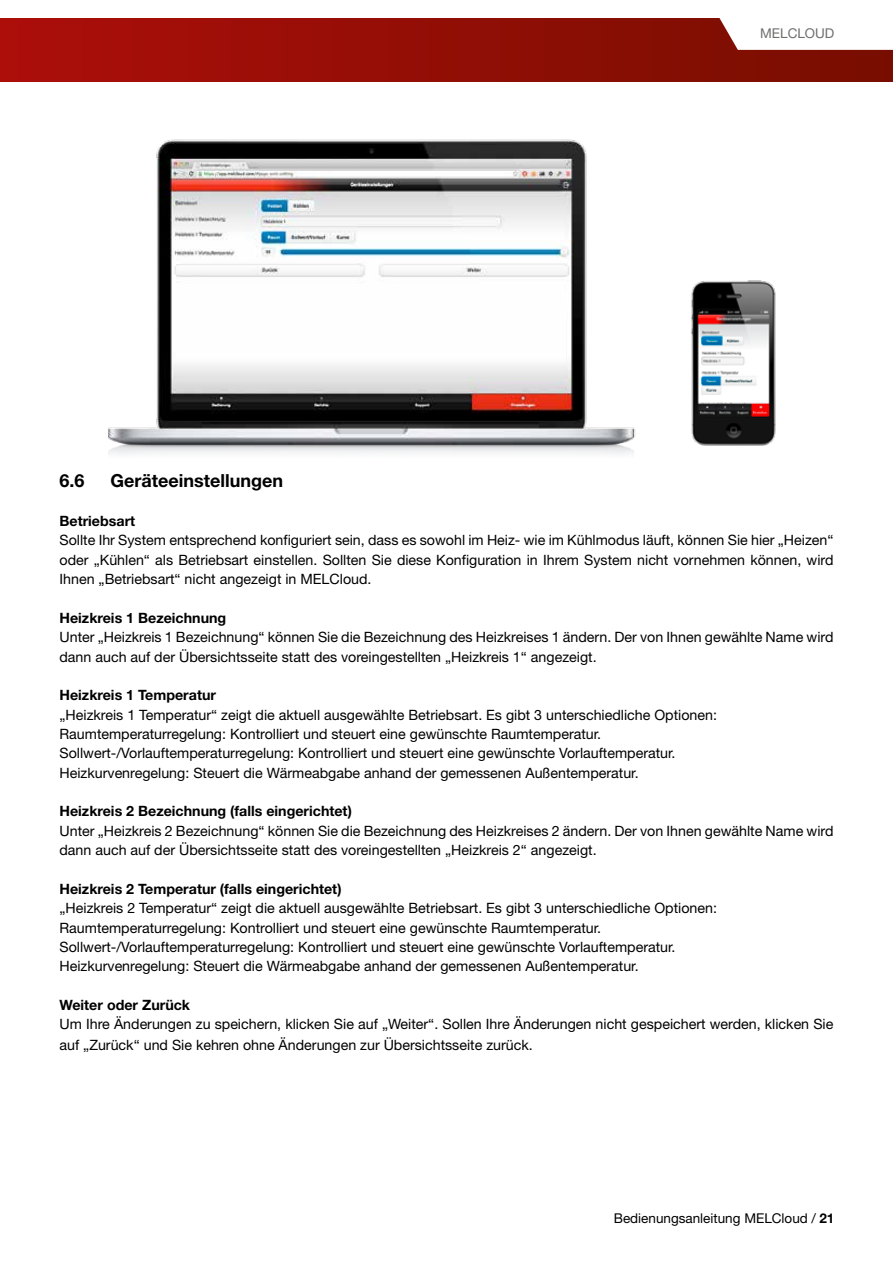
<style>
.page{position:relative;width:893px;height:1263px;background:#fff}
.page>*{position:absolute;margin:0;border:0;box-sizing:border-box;transform-origin:0 0}
.t1{font:700 18px "Helvetica Neue LT Pro";color:#000}
.t2{font:14.25px/19.4px "Helvetica Neue LT Pro";color:#000}
.t3{font:700 14.25px "Helvetica Neue LT Pro";color:#000}
.t4{font:13.5px "Helvetica Neue LT Pro";color:#000}
.t5{font:13.5px "Helvetica Neue LT Pro";color:#6f6f6e}
.s1{font-weight:700}
</style>
<div class="page">
<div style="left:0;top:18px;width:893px;height:63px;background:linear-gradient(to right,#ac0e0b,#770e00)"></div>
<svg style="left:718px;top:18px;width:175px;height:32px"></svg>
<img style="left:108px;top:139px;width:528px;height:315px">
<img style="left:691px;top:280px;width:85px;height:165px">
<p class="t5" style="left:760px;top:25px;width:76px">MELCLOUD</p>
<p class="t1" style="left:60px;top:470px;width:27px">6.6</p>
<p class="t1" style="left:111px;top:470px;width:174px">Geräteeinstellungen</p>
<p class="t3" style="left:60px;top:512px;width:77px">Betriebsart</p>
<p class="t2" style="left:60px;top:530px;width:775px;text-align:justify">Sollte Ihr System entsprechend konfiguriert sein, dass es sowohl im Heiz- wie im Kühlmodus läuft, können Sie hier „Heizen“ oder „Kühlen“ als Betriebsart einstellen. Sollten Sie diese Konfiguration in Ihrem System nicht vornehmen können, wird Ihnen „Betriebsart“ nicht angezeigt in MELCloud.</p>
<p class="t3" style="left:60px;top:609px;width:168px">Heizkreis 1 Bezeichnung</p>
<p class="t2" style="left:60px;top:627px;width:775px">Unter „Heizkreis 1 Bezeichnung“ können Sie die Bezeichnung des Heizkreises 1 ändern. Der von Ihnen gewählte Name wird dann auch auf der Übersichtsseite statt des voreingestellten „Heizkreis 1“ angezeigt.</p>
<p class="t3" style="left:60px;top:686px;width:158px">Heizkreis 1 Temperatur</p>
<p class="t2" style="left:60px;top:704px;width:659px">„Heizkreis 1 Temperatur“ zeigt die aktuell ausgewählte Betriebsart. Es gibt 3 unterschiedliche Optionen:<br>Raumtemperaturregelung: Kontrolliert und steuert eine gewünschte Raumtemperatur.<br>Sollwert-/Vorlauftemperaturregelung: Kontrolliert und steuert eine gewünschte Vorlauftemperatur.<br>Heizkurvenregelung: Steuert die Wärmeabgabe anhand der gemessenen Außentemperatur.</p>
<p class="t3" style="left:60px;top:802px;width:294px">Heizkreis 2 Bezeichnung (falls eingerichtet)</p>
<p class="t2" style="left:60px;top:821px;width:775px">Unter „Heizkreis 2 Bezeichnung“ können Sie die Bezeichnung des Heizkreises 2 ändern. Der von Ihnen gewählte Name wird dann auch auf der Übersichtsseite statt des voreingestellten „Heizkreis 2“ angezeigt.</p>
<p class="t3" style="left:60px;top:880px;width:284px">Heizkreis 2 Temperatur (falls eingerichtet)</p>
<p class="t2" style="left:60px;top:898px;width:659px">„Heizkreis 2 Temperatur“ zeigt die aktuell ausgewählte Betriebsart. Es gibt 3 unterschiedliche Optionen:<br>Raumtemperaturregelung: Kontrolliert und steuert eine gewünschte Raumtemperatur.<br>Sollwert-/Vorlauftemperaturregelung: Kontrolliert und steuert eine gewünschte Vorlauftemperatur.<br>Heizkurvenregelung: Steuert die Wärmeabgabe anhand der gemessenen Außentemperatur.</p>
<p class="t3" style="left:60px;top:996px;width:132px">Weiter oder Zurück</p>
<p class="t2" style="left:60px;top:1013px;width:775px;line-height:21px">Um Ihre Änderungen zu speichern, klicken Sie auf „Weiter“. Sollen Ihre Änderungen nicht gespeichert werden, klicken Sie auf „Zurück“ und Sie kehren ohne Änderungen zur Übersichtsseite zurück.</p>
<p class="t4" style="left:614px;top:1210px;width:222px">Bedienungsanleitung MELCloud / <span class="s1">21</span></p>
</div>
